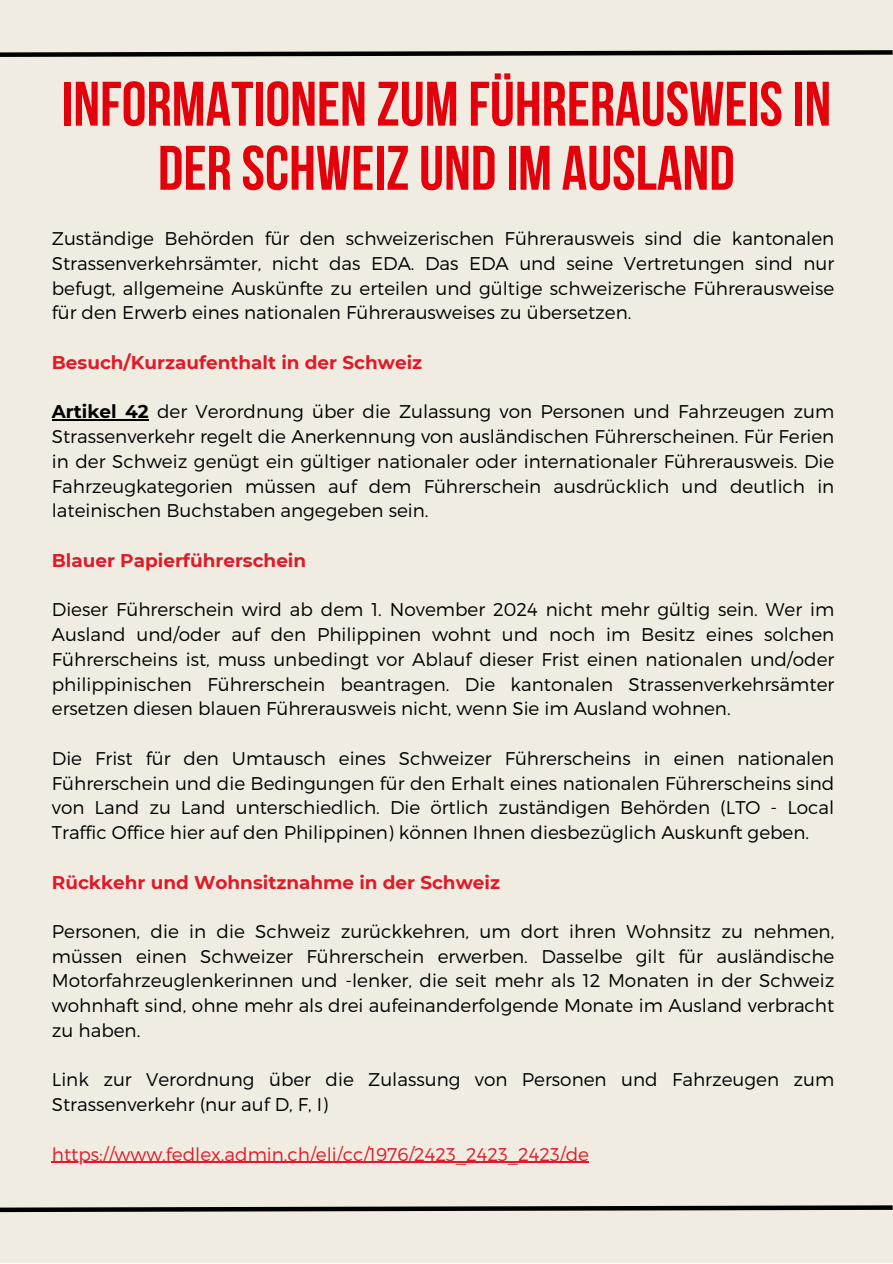
<style>
.page{position:relative;width:893px;height:1264px;background:#fff}
.page>*{position:absolute;margin:0;border:0;box-sizing:border-box;transform-origin:0 0}
.t1{font:700 62.7px/64.1px "Bebas Neue";color:#e3000b;text-align:center}
.t2{font:300 18.45px/24.8px "Montserrat";color:#000;text-align:justify}
.t3{font:700 18.45px "Montserrat";color:#e11a27}
.t4{font:300 18.45px "Montserrat";color:#e11a27}
.s1{font-weight:700}
</style>
<div class="page">
<div style="left:0;top:0;width:892px;height:1262px;background:#f0ece1"></div>
<hr style="left:52px;top:419px;width:97px;height:1px;background:#000">
<hr style="left:52px;top:1161px;width:537px;height:1px;background:#e11a27">
<svg style="left:0;top:1205px;width:892px;height:8px"></svg>
<svg style="left:0;top:50px;width:892px;height:7px"></svg>
<p class="t1" style="left:61px;top:78px;width:771px">INFORMATIONEN ZUM FÜHRERAUSWEISIN<br>DER SCHWEIZUND IM AUSLAND</p>
<p class="t2" style="left:52px;top:225px;width:783px">Zuständige Behörden für den schweizerischen Führerausweis sind die kantonalen Strassenverkehrsämter, nicht das EDA. Das EDA und seine Vertretungen sind nur befugt, allgemeine Auskünfte zu erteilen und gültige schweizerische Führerausweise für den Erwerb eines nationalen Führerausweises zu übersetzen.</p>
<p class="t3" style="left:52px;top:351px;width:372px">Besuch/Kurzaufenthalt in der Schweiz</p>
<p class="t2" style="left:52px;top:398px;width:783px"><span class="s1">Artikel 42</span> der Verordnung über die Zulassung von Personen und Fahrzeugen zum Strassenverkehr regelt die Anerkennung von ausländischen Führerscheinen. Für Ferien in der Schweiz genügt ein gültiger nationaler oder internationaler Führerausweis. Die Fahrzeugkategorien müssen auf dem Führerschein ausdrücklich und deutlich in lateinischen Buchstaben angegeben sein.</p>
<p class="t3" style="left:52px;top:549px;width:256px">Blauer Papierführerschein</p>
<p class="t2" style="left:52px;top:596px;width:784px">Dieser Führerschein wird ab dem 1. November 2024 nicht mehr gültig sein. Wer im Ausland und/oder auf den Philippinen wohnt und noch im Besitz eines solchen Führerscheins ist, muss unbedingt vor Ablauf dieser Frist einen nationalen und/oder philippinischen Führerschein beantragen. Die kantonalen Strassenverkehrsämter ersetzen diesen blauen Führerausweis nicht, wenn Sie im Ausland wohnen.</p>
<p class="t2" style="left:52px;top:745px;width:784px">Die Frist für den Umtausch eines Schweizer Führerscheins in einen nationalen Führerschein und die Bedingungen für den Erhalt eines nationalen Führerscheins sind von Land zu Land unterschiedlich. Die örtlich zuständigen Behörden (LTO - Local Traffic Office hier auf den Philippinen) können Ihnen diesbezüglich Auskunft geben.</p>
<p class="t3" style="left:52px;top:870px;width:449px">Rückkehr und Wohnsitznahme in der Schweiz</p>
<p class="t2" style="left:52px;top:918px;width:784px">Personen, die in die Schweiz zurückkehren, um dort ihren Wohnsitz zu nehmen, müssen einen Schweizer Führerschein erwerben. Dasselbe gilt für ausländische Motorfahrzeuglenkerinnen und -lenker, die seit mehr als 12 Monaten in der Schweiz wohnhaft sind, ohne mehr als drei aufeinanderfolgende Monate im Ausland verbracht zu haben.</p>
<p class="t2" style="left:52px;top:1066px;width:783px">Link zur Verordnung über die Zulassung von Personen und Fahrzeugen zum<br>Strassenverkehr (nur auf D, F, I)</p>
<p class="t4" style="left:52px;top:1142px;width:538px">https://www.fedlex.admin.ch/eli/cc/1976/2423_2423_2423/de</p>
</div>
